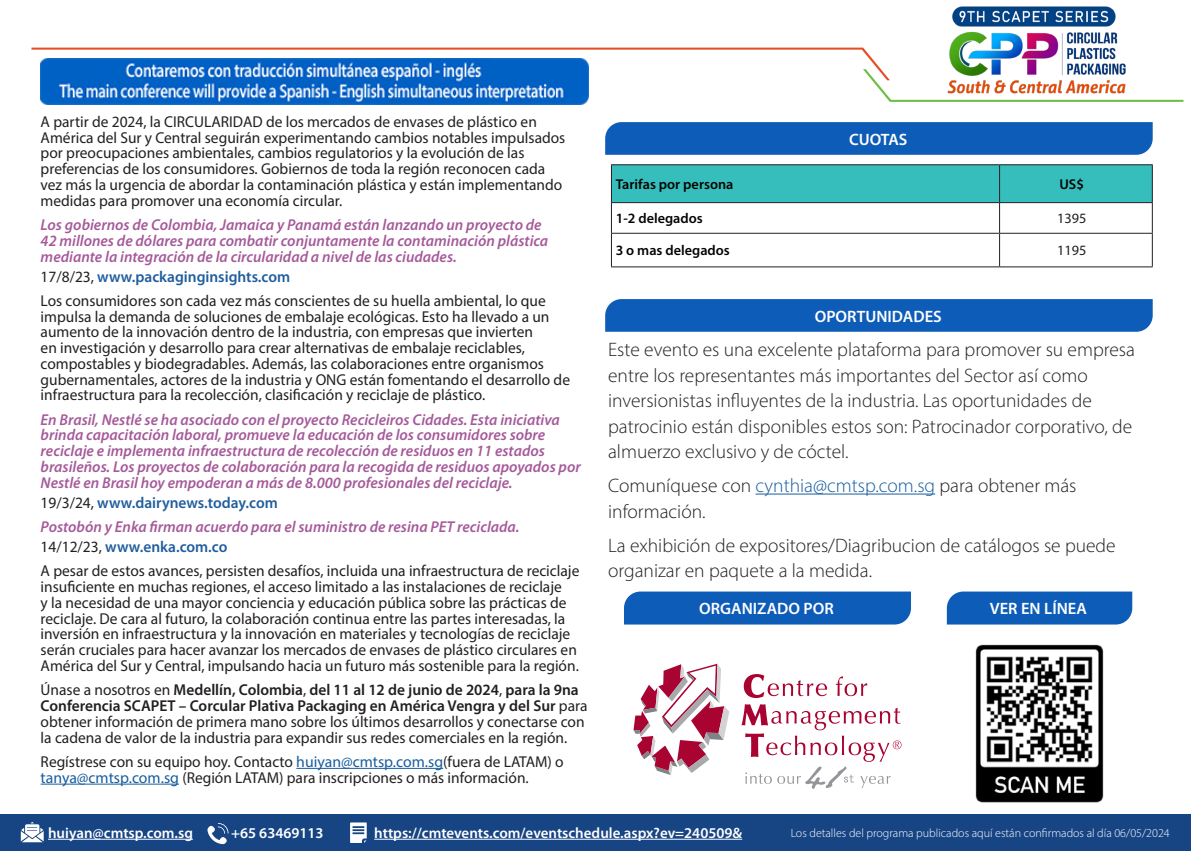
<style>
.page{position:relative;width:1191px;height:851px;background:#fff}
.page>*{position:absolute;margin:0;border:0;box-sizing:border-box;transform-origin:0 0}
.t1{font:300 19.5px/25.5px "Myriad Pro";color:#231f20}
.t2{font:600 16.5px "Myriad Pro";color:#fff}
.t3{font:15.75px/15.8px "Myriad Pro";color:#231f20}
.t4{font:italic 600 15.75px/15.8px "Myriad Pro";color:#a55a9a}
.t5{font:600 15.75px "Myriad Pro";color:#215e9e}
.t6{font:600 15px "Myriad Pro";color:#fff}
.t7{font:600 14.25px "Myriad Pro";color:#040503}
.t8{font:14.25px "Myriad Pro";color:#231f20}
.t9{font:300 12px "Myriad Pro";color:#fff}
.s1{font-weight:400;color:#231f20}
.s2{font-weight:600}
.s3{color:#175d9e}
</style>
<div class="page">
<hr style="left:296px;top:767px;width:147px;height:1px;background:#175d9e">
<hr style="left:41px;top:783px;width:138px;height:1px;background:#175d9e">
<div style="left:605px;top:122px;width:547px;height:33px;background:#0d5cb8"></div>
<div style="left:946px;top:591px;width:186px;height:33px;background:#0d5cb8"></div>
<div style="left:612px;top:165px;width:540px;height:37px;background:#36bebc"></div>
<hr style="left:611px;top:203px;width:1px;height:30px;background:#231f20">
<hr style="left:999px;top:203px;width:1px;height:30px;background:#231f20">
<hr style="left:1152px;top:203px;width:1px;height:30px;background:#231f20">
<hr style="left:611px;top:233px;width:1px;height:33px;background:#231f20">
<hr style="left:611px;top:233px;width:388px;height:1px;background:#231f20">
<hr style="left:999px;top:233px;width:153px;height:1px;background:#231f20">
<hr style="left:999px;top:233px;width:1px;height:33px;background:#231f20">
<hr style="left:1152px;top:233px;width:1px;height:33px;background:#231f20">
<hr style="left:611px;top:165px;width:1px;height:37px;background:#231f20">
<hr style="left:999px;top:165px;width:1px;height:37px;background:#231f20">
<hr style="left:1152px;top:165px;width:1px;height:37px;background:#231f20">
<hr style="left:611px;top:202px;width:388px;height:1px;background:#231f20">
<hr style="left:999px;top:202px;width:153px;height:1px;background:#231f20">
<hr style="left:611px;top:164px;width:388px;height:1px;background:#231f20">
<hr style="left:999px;top:164px;width:153px;height:1px;background:#231f20">
<hr style="left:611px;top:266px;width:388px;height:1px;background:#231f20">
<hr style="left:999px;top:266px;width:153px;height:1px;background:#231f20">
<div style="left:624px;top:591px;width:287px;height:33px;background:#0d5cb8"></div>
<svg style="left:633px;top:663px;width:96px;height:112px"></svg>
<svg style="left:743px;top:674px;width:84px;height:24px"></svg>
<svg style="left:835px;top:676px;width:32px;height:20px"></svg>
<svg style="left:741px;top:704px;width:160px;height:84px"></svg>
<img style="left:975px;top:644px;width:128px;height:159px">
<div style="left:605px;top:299px;width:547px;height:33px;background:#0d5cb8"></div>
<hr style="left:755px;top:493px;width:180px;height:1px;background:#175d9e">
<svg style="left:31px;top:48px;width:1152px;height:54px"></svg>
<img style="left:947px;top:6px;width:178px;height:90px">
<div style="left:0;top:814px;width:1191px;height:36px;background:#174584"></div>
<hr style="left:48px;top:838px;width:145px;height:1px;background:#fff">
<hr style="left:374px;top:838px;width:368px;height:1px;background:#fff">
<svg style="left:21px;top:822px;width:23px;height:20px"></svg>
<svg style="left:207px;top:823px;width:21px;height:21px"></svg>
<svg style="left:350px;top:822px;width:17px;height:20px"></svg>
<img style="left:41px;top:58px;width:547px;height:46px">
<p class="t3" style="left:41px;top:113px;width:526px">A partir de 2024, la CIRCULARIDAD de los mercados de envases de plástico en América del Sur y Central seguirán experimentando cambios notables impulsados por preocupaciones ambientales, cambios regulatorios y la evolución de las preferencias de los consumidores. Gobiernos de toda la región reconocen cada vez más la urgencia de abordar la contaminación plástica y están implementando medidas para promover una economía circular.</p>
<p class="t4" style="left:41px;top:216px;width:509px">Los gobiernos de Colombia, Jamaica y Panamá están lanzando un proyecto de<br>42 millones de dólares para combatir conjuntamente la contaminación plástica mediante la integración de la circularidad a nivel de las ciudades.</p>
<p class="t5" style="left:41px;top:266px;width:251px"><span class="s1">17/8/23,</span> www.packaginginsights.com</p>
<p class="t3" style="left:41px;top:292px;width:531px">Los consumidores son cada vez más conscientes de su huella ambiental, lo que impulsa la demanda de soluciones de embalaje ecológicas. Esto ha llevado a un aumento de la innovación dentro de la industria, con empresas que invierten<br>en investigación y desarrollo para crear alternativas de embalaje reciclables, compostables y biodegradables. Además, las colaboraciones entre organismos gubernamentales, actores de la industria y ONG están fomentando el desarrollo de infraestructura para la recolección, clasificación y reciclaje de plástico.</p>
<p class="t4" style="left:41px;top:411px;width:542px">En Brasil, Nestlé se ha asociado con el proyecto Recicleiros Cidades. Esta iniciativa brinda capacitación laboral, promueve la educación de los consumidores sobre reciclaje e implementa infraestructura de recolección de residuos en 11 estados brasileños. Los proyectos de colaboración para la recogida de residuos apoyados por Nestlé en Brasil hoy empoderan a más de 8.000 profesionales del reciclaje.</p>
<p class="t5" style="left:41px;top:492px;width:239px"><span class="s1">19/3/24,</span> www.dairynews.today.com</p>
<p class="t4" style="left:41px;top:518px;width:480px">Postobón y Enka firman acuerdo para el suministro de resina PET reciclada.</p>
<p class="t5" style="left:41px;top:536px;width:188px"><span class="s1">14/12/23,</span> www.enka.com.co</p>
<p class="t3" style="left:41px;top:563px;width:540px">A pesar de estos avances, persisten desafíos, incluida una infraestructura de reciclaje insuficiente en muchas regiones, el acceso limitado a las instalaciones de reciclaje<br>y la necesidad de una mayor conciencia y educación pública sobre las prácticas de reciclaje. De cara al futuro, la colaboración continua entre las partes interesadas, la inversión en infraestructura y la innovación en materiales y tecnologías de reciclaje serán cruciales para hacer avanzar los mercados de envases de plástico circulares en América del Sur y Central, impulsando hacia un futuro más sostenible para la región.</p>
<p class="t3" style="left:41px;top:681px;width:548px">Únase a nosotros en <span class="s2">Medellín, Colombia</span>, <span class="s2">del 11 al 12 de junio de 2024</span>, <span class="s2">para la 9na Conferencia SCAPET – Corcular Plativa Packaging en América Vengra y del Sur</span> para obtener información de primera mano sobre los últimos desarrollos y conectarse con la cadena de valor de la industria para expandir sus redes comerciales en la región.</p>
<p class="t3" style="left:41px;top:753px;width:524px">Regístrese con su equipo hoy. Contacto <span class="s3">huiyan@cmtsp.com.sg</span>(fuera de LATAM) o <span class="s3">tanya@cmtsp.com.sg</span> (Región LATAM) para inscripciones o más información.</p>
<p class="t2" style="left:849px;top:129px;width:60px">CUOTAS</p>
<p class="t7" style="left:615px;top:175px;width:119px">Tarifas por persona</p>
<p class="t7" style="left:1059px;top:175px;width:26px">US$</p>
<p class="t7" style="left:615px;top:209px;width:89px">1-2 delegados</p>
<p class="t8" style="left:1057px;top:210px;width:31px">1395</p>
<p class="t7" style="left:615px;top:241px;width:116px">3 o mas delegados</p>
<p class="t8" style="left:1057px;top:242px;width:31px">1195</p>
<p class="t2" style="left:815px;top:305px;width:128px">OPORTUNIDADES</p>
<p class="t1" style="left:608px;top:336px;width:528px">Este evento es una excelente plataforma para promover su empresa entre los representantes más importantes del Sector así como inversionistas influyentes de la industria. Las oportunidades de patrocinio están disponibles estos son: Patrocinador corporativo, de almuerzo exclusivo y de cóctel.</p>
<p class="t1" style="left:608px;top:472px;width:470px">Comuníquese con <span class="s3">cynthia@cmtsp.com.sg</span> para obtener más información.</p>
<p class="t1" style="left:608px;top:532px;width:509px">La exhibición de expositores/Diagribucion de catálogos se puede organizar en paquete a la medida.</p>
<p class="t2" style="left:699px;top:598px;width:136px">ORGANIZADO POR</p>
<p class="t2" style="left:990px;top:598px;width:98px">VER EN LÍNEA</p>
<p class="t6" style="left:48px;top:823px;width:146px">huiyan@cmtsp.com.sg</p>
<p class="t6" style="left:231px;top:823px;width:94px">+65 63469113</p>
<p class="t6" style="left:374px;top:823px;width:369px">https://cmtevents.com/eventschedule.aspx?ev=240509&amp;</p>
<p class="t9" style="left:791px;top:825px;width:380px">Los detalles del programa publicados aquí están confirmados al día 06/05/2024</p>
</div>
